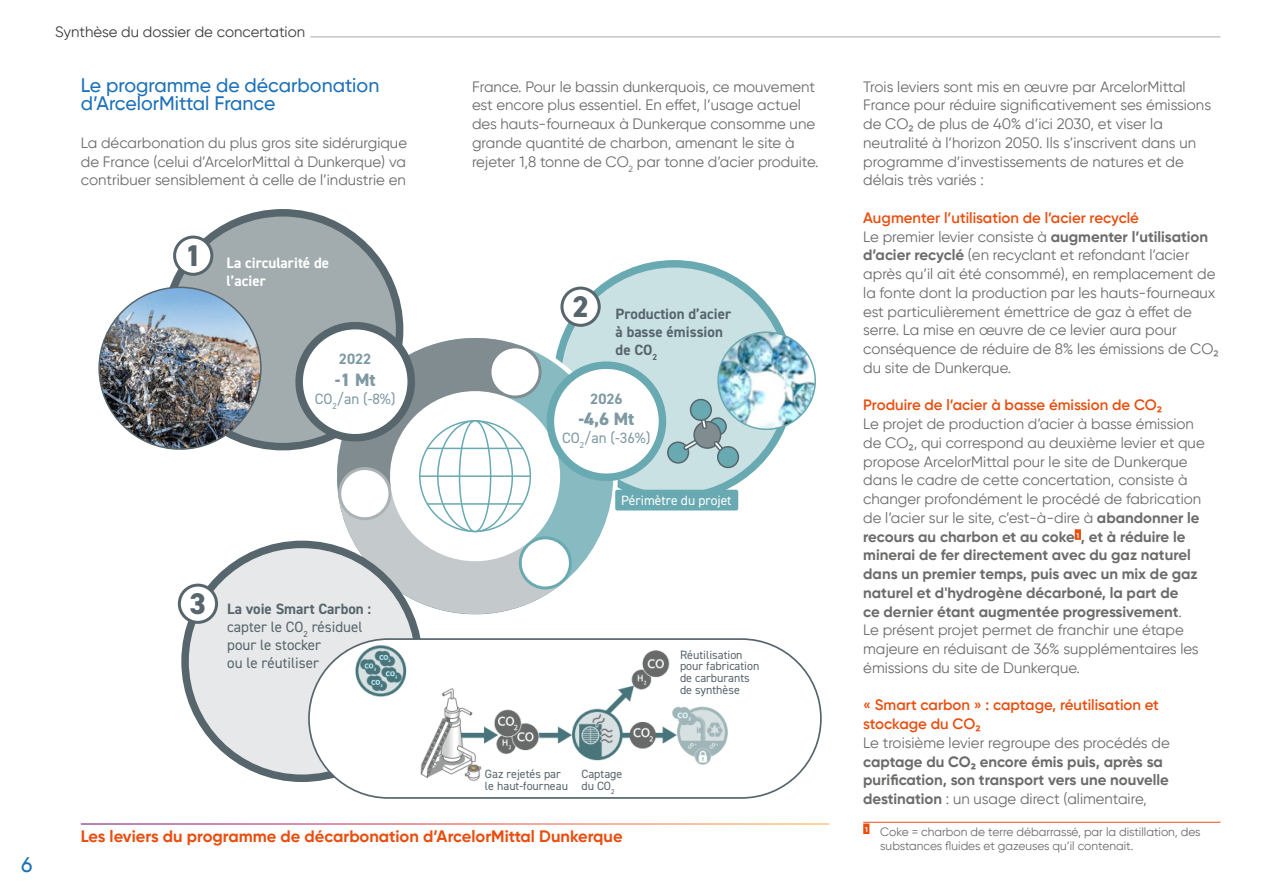
<style>
.page{position:relative;width:1263px;height:893px;background:#fff}
.page>*{position:absolute;margin:0;border:0;box-sizing:border-box;transform-origin:0 0}
.t1{font:800 30px "DIN2014";color:#57656c}
.t2{font:500 21px "Gilroy";color:#1d71b8}
.t3{font:500 19.5px/18.8px "Gilroy";color:#1d71b8}
.t4{font:800 18px "DIN2014";color:#7e99a3}
.t5{font:700 16.5px "Gilroy";color:#e94e0f}
.t6{font:15px/18.8px "Gilroy";color:#6b6b6a}
.t7{font:700 15px/18.8px "Gilroy";color:#6b6b6a}
.t8{font:600 15px/18.8px "Gilroy";color:#e94e0f}
.t9{font:15px/18px "DIN2014";color:#57656c}
.t10{font:700 15px/18px "DIN2014";color:#57656c}
.t11{font:15px "Gilroy";color:#3c3c3b}
.t12{font:15px "DIN2014";color:#7e99a3}
.t13{font:700 15px/18px "DIN2014";color:#fff}
.t14{font:700 15px "DIN2014";color:#7e99a3}
.t15{font:13.5px "DIN2014";color:#fff}
.t16{font:12px/14.4px "Gilroy";color:#6b6b6a}
.t17{font:12px/11.9px "DIN2014";color:#57656c}
.s1{font-weight:600;color:#e94e0f}
.s2{font-weight:700}
.s3{font-weight:400}
</style>
<div class="page">
<div style="left:1075px;top:529px;width:6px;height:11px;background:#e94e0f"></div>
<hr style="left:863px;top:822px;width:357px;height:1px;background:#e94e0f">
<div style="left:863px;top:823px;width:6px;height:11px;background:#e94e0f"></div>
<svg style="left:81px;top:209px;width:748px;height:616px"></svg>
<div style="left:166px;top:213px;width:234px;height:234px;background:#a2abae;border-radius:50%"></div>
<div style="left:162px;top:209px;width:241px;height:241px;border:8px solid #57656c;border-radius:50%"></div>
<div style="left:557px;top:264px;width:234px;height:234px;background:#cae1e4;border-radius:50%"></div>
<svg style="left:562px;top:333px;width:68px;height:286px"></svg>
<svg style="left:320px;top:329px;width:242px;height:217px;fill:#818c91"></svg>
<svg style="left:485px;top:345px;width:60px;height:54px"></svg>
<svg style="left:336px;top:467px;width:239px;height:164px"></svg>
<div style="left:390px;top:391px;width:170px;height:170px;background:#fff;border-radius:50%"></div>
<svg style="left:420px;top:421px;width:110px;height:110px"></svg>
<div style="left:438px;top:421px;width:74px;height:110px;background:#fff;border-radius:50%"></div>
<div style="left:437px;top:420px;width:76px;height:112px;border:2px solid #69a9b1;border-radius:50%"></div>
<div style="left:459px;top:420px;width:32px;height:112px;border:2px solid #69a9b1;border-radius:50%"></div>
<hr style="left:427px;top:448px;width:96px;height:1px;background:#69a9b1">
<hr style="left:427px;top:503px;width:96px;height:2px;background:#69a9b1">
<hr style="left:420px;top:475px;width:110px;height:2px;background:#69a9b1">
<div style="left:185px;top:544px;width:234px;height:234px;background:#e6e8e9;border-radius:50%"></div>
<div style="left:181px;top:541px;width:242px;height:241px;border:8px solid #57656c;border-radius:50%"></div>
<div style="left:175px;top:237px;width:37px;height:37px;background:#fff;border-radius:50%"></div>
<div style="left:173px;top:236px;width:40px;height:40px;border:3px solid #57656c;border-radius:50%"></div>
<div style="left:550px;top:365px;width:112px;height:112px;background:#fff;border-radius:50%"></div>
<div style="left:547px;top:361px;width:119px;height:120px;border:8px solid #69a9b1;border-radius:50%"></div>
<div style="left:562px;top:288px;width:37px;height:37px;background:#fff;border-radius:50%"></div>
<div style="left:560px;top:287px;width:41px;height:40px;border:3px solid #57656c;border-radius:50%"></div>
<div style="left:299px;top:326px;width:112px;height:112px;background:#fff;border-radius:50%"></div>
<div style="left:295px;top:322px;width:120px;height:119px;border:8px solid #57656c;border-radius:50%"></div>
<div style="left:615px;top:490px;width:123px;height:20px;background:#69a9b1;border-radius:2px"></div>
<div style="left:179px;top:585px;width:38px;height:37px;background:#fff;border-radius:50%"></div>
<div style="left:178px;top:584px;width:40px;height:40px;border:3px solid #57656c;border-radius:50%"></div>
<img style="left:99px;top:287px;width:162px;height:162px;border-radius:81px">
<img style="left:718px;top:332px;width:97px;height:97px;border-radius:49px">
<div style="left:717px;top:331px;width:99px;height:99px;border:2px solid #69a9b1;border-radius:50%"></div>
<div style="left:668px;top:442px;width:20px;height:21px;background:#69a9b1;border-radius:50%"></div>
<div style="left:667px;top:441px;width:22px;height:23px;border:2px solid #57656c;border-radius:50%"></div>
<svg style="left:682px;top:440px;width:19px;height:12px"></svg>
<svg style="left:709px;top:418px;width:17px;height:17px"></svg>
<div style="left:708px;top:417px;width:19px;height:19px;border:2px solid #57656c;border-radius:50%"></div>
<div style="left:694px;top:422px;width:27px;height:26px;background:#818c91;border-radius:50%"></div>
<div style="left:693px;top:421px;width:28px;height:28px;border:2px solid #57656c;border-radius:50%"></div>
<svg style="left:712px;top:439px;width:13px;height:15px"></svg>
<svg style="left:698px;top:417px;width:10px;height:12px"></svg>
<div style="left:690px;top:400px;width:21px;height:20px;background:#69a9b1;border-radius:50%"></div>
<div style="left:690px;top:399px;width:22px;height:22px;border:2px solid #57656c;border-radius:50%"></div>
<div style="left:718px;top:447px;width:20px;height:20px;background:#69a9b1;border-radius:50%"></div>
<div style="left:717px;top:446px;width:22px;height:22px;border:2px solid #57656c;border-radius:50%"></div>
<div style="left:309px;top:639px;width:512px;height:159px;background:#fff;border-radius:79px"></div>
<img style="left:349px;top:639px;width:433px;height:159px">
<div style="left:308px;top:638px;width:514px;height:161px;border:2px solid #57656c;border-radius:79px"></div>
<svg style="left:476px;top:765px;width:153px;height:32px"></svg>
<div style="left:671px;top:648px;width:110px;height:49px;background:#fff;border-radius:19px"></div>
<hr style="left:310px;top:37px;width:910px;height:1px;background:#a8a8a7">
<hr style="left:81px;top:823px;width:748px;height:1px;background:#fff">
<h2 class="t2" style="left:21px;top:851px;width:13px">6</h2>
<p class="t11" style="left:55px;top:23px;width:251px">Synthèse du dossier de concertation</p>
<h3 class="t3" style="left:81px;top:75px;width:300px">Le programme de décarbonation d’ArcelorMittal France</h3>
<p class="t6" style="left:81px;top:133px;width:328px;text-align:justify">La décarbonation du plus gros site sidérurgique de France (celui d’ArcelorMittal à Dunkerque) va contribuer sensiblement à celle de l’industrie en</p>
<p class="t6" style="left:472px;top:77px;width:348px">France. Pour le bassin dunkerquois, ce mouvement est encore plus essentiel. En effet, l’usage actuel des hauts-fourneaux à Dunkerque consomme une grande quantité de charbon, amenant le site à rejeter 1,8 tonne de CO<sub>2</sub> par tonne d’acier produite.</p>
<p class="t6" style="left:863px;top:77px;width:349px">Trois leviers sont mis en œuvre par ArcelorMittal France pour réduire significativement ses émissions de CO2 de plus de 40% d’ici 2030, et viser la neutralité à l’horizon 2050. Ils s’inscrivent dans un programme d’investissements de natures et de délais très variés :</p>
<p class="t6" style="left:863px;top:208px;width:357px"><span class="s1">Augmenter l’utilisation de l’acier recyclé<br></span>Le premier levier consiste à <span class="s2">augmenter l’utilisation d’acier recyclé</span> (en recyclant et refondant l’acier après qu’il ait été consommé), en remplacement de la fonte dont la production par les hauts-fourneaux est particulièrement émettrice de gaz à effet de serre. La mise en œuvre de ce levier aura pour conséquence de réduire de 8% les émissions de CO2 du site de Dunkerque.</p>
<p class="t8" style="left:863px;top:396px;width:300px">Produire de l’acier à basse émission de CO2</p>
<p class="t6" style="left:863px;top:414px;width:343px">Le projet de production d’acier à basse émission de CO2, qui correspond au deuxième levier et que propose ArcelorMittal pour le site de Dunkerque dans le cadre de cette concertation, consiste à changer profondément le procédé de fabrication de l’acier sur le site, c’est-à-dire à <span class="s2">abandonner le recours au charbon et au coke</span> <sup>1</sup> <span class="s2">, et à réduire le minerai de fer directement avec du gaz naturel dans un premier temps, puis avec un mix de gaz naturel et d'hydrogène décarboné, la part de<br>ce dernier étant augmentée progressivement</span>.<br>Le présent projet permet de franchir une étape majeure en réduisant de 36% supplémentaires les émissions du site de Dunkerque.</p>
<p class="t8" style="left:863px;top:696px;width:297px">« Smart carbon » : captage, réutilisation et stockage du CO2</p>
<p class="t6" style="left:863px;top:733px;width:308px">Le troisième levier regroupe des procédés de</p>
<p class="t7" style="left:863px;top:752px;width:307px">captage du CO2 encore émis puis, après sa purification, son transport vers une nouvelle destination <span class="s3">: un usage direct (alimentaire,</span></p>
<p class="t16" style="left:880px;top:824px;width:322px;text-indent:-15px"><sup>1</sup> Coke = charbon de terre débarrassé, par la distillation, des substances fluides et gazeuses qu’il contenait.</p>
<h1 class="t1" style="left:185px;top:236px;width:18px">1</h1>
<p class="t13" style="left:227px;top:254px;width:104px">La circularité de l’acier</p>
<h1 class="t1" style="left:572px;top:287px;width:18px">2</h1>
<p class="t10" style="left:616px;top:305px;width:117px">Production d’acier à basse émission de CO<sub>2</sub></p>
<p class="t14" style="left:590px;top:388px;width:34px">2026</p>
<p class="t4" style="left:578px;top:407px;width:57px">-4,6 Mt</p>
<p class="t12" style="left:562px;top:429px;width:90px">CO<sub>2</sub>/an (-36%)</p>
<p class="t14" style="left:339px;top:349px;width:34px">2022</p>
<p class="t4" style="left:335px;top:367px;width:42px">-1 Mt</p>
<p class="t12" style="left:315px;top:389px;width:82px">CO<sub>2</sub>/an (-8%)</p>
<p class="t15" style="left:621px;top:492px;width:112px">Périmètre du projet</p>
<h1 class="t1" style="left:190px;top:584px;width:18px">3</h1>
<p class="t9" style="left:227px;top:600px;width:145px"><span class="s2">La voie Smart Carbon : </span>capter le CO<sub>2</sub> résiduel pour le stocker<br>ou le réutiliser</p>
<p class="t17" style="left:680px;top:648px;width:81px">Réutilisation pour fabrication de carburants de synthèse</p>
<p class="t17" style="left:485px;top:768px;width:85px">Gaz rejetés par le haut-fourneau</p>
<p class="t17" style="left:581px;top:768px;width:42px">Captage du CO<sub>2</sub></p>
<p class="t5" style="left:81px;top:825px;width:543px">Les leviers du programme de décarbonation d’ArcelorMittal Dunkerque</p>
</div>
